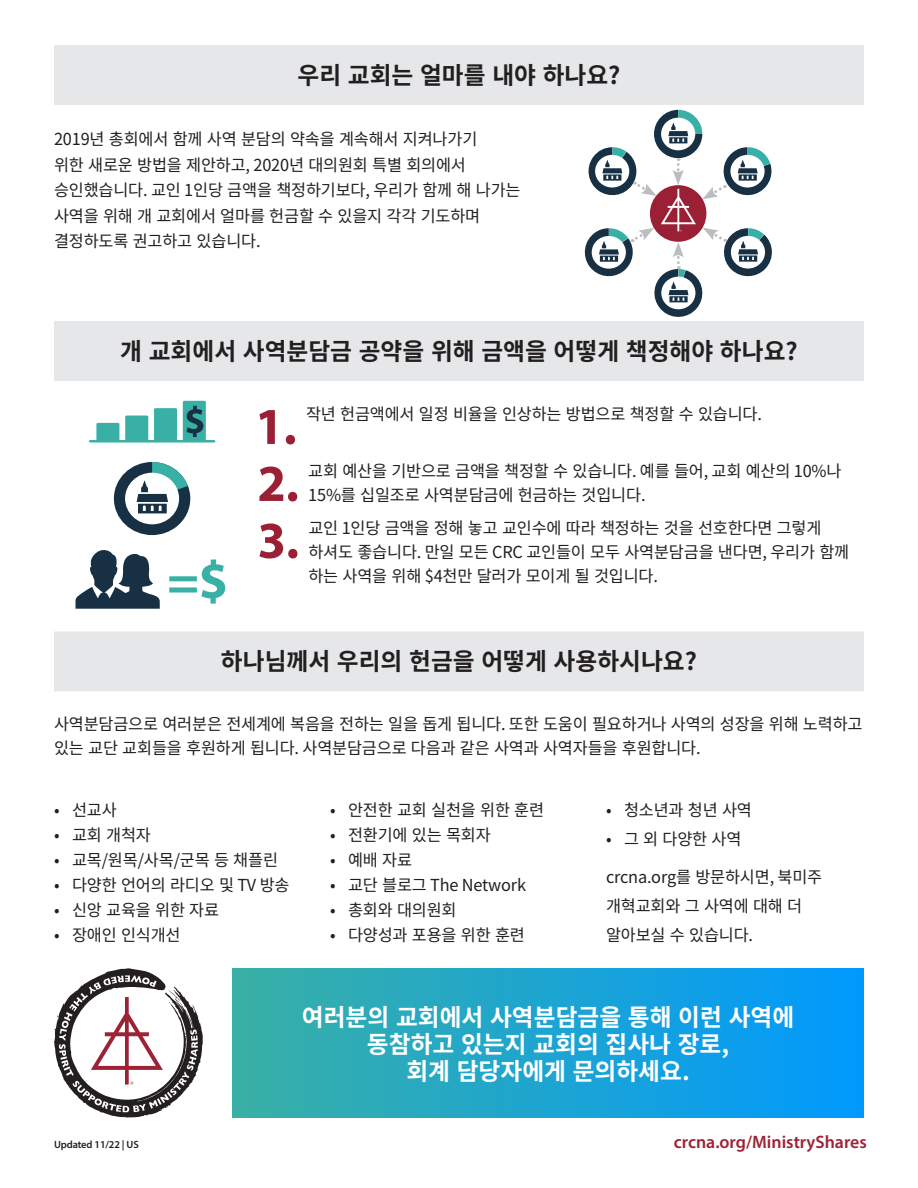
<style>
.page{position:relative;width:918px;height:1188px;background:#fff}
.page>*{position:absolute;margin:0;border:0;box-sizing:border-box;transform-origin:0 0}
.Bodytext{font:700 54px "Myriad Pro";color:#39b0a5}
.Bodytext-2{font:700 52.05px "Myriad Pro";color:#9c2035}
.Subhead_A{font:700 24px "Noto Sans CJ Kkr";color:#231f20}
.Subhead_A_no-rule{font:700 24px/27px "Noto Sans CJ Kkr";color:#fff;text-align:center}
.Subhead_B{font:600 18px "Myriad Pro";color:#9d2235}
.Bodytext-3{font:16.5px/25.5px "Noto Sans CJ Kkr";letter-spacing:-.01em;color:#231f20}
.Bodytext-4{font:600 10.5px "Myriad Pro";letter-spacing:-.01em;color:#231f20}
</style>
<div class="page">
<div style="left:54px;top:45px;width:810px;height:60px;background:#e6e7e9"></div>
<div style="left:54px;top:321px;width:810px;height:60px;background:#e6e7e9"></div>
<div style="left:54px;top:631px;width:810px;height:60px;background:#e6e7e9"></div>
<svg style="left:54px;top:968px;width:149px;height:150px"></svg>
<div style="left:232px;top:968px;width:632px;height:150px;background:linear-gradient(to right,#39b0a5,#0199fe)"></div>
<svg style="left:76px;top:550px;width:84px;height:59px"></svg>
<svg style="left:89px;top:401px;width:126px;height:42px"></svg>
<svg style="left:114px;top:462px;width:76px;height:73px"></svg>
<svg style="left:584px;top:110px;width:188px;height:207px"></svg>
<p class="Subhead_A" style="left:298px;top:62px;width:324px">우리 교회는 얼마를 내야 하나요?</p>
<p class="Bodytext-3" style="left:54px;top:127px;width:468px">2019년 총회에서 함께 사역 분담의 약속을 계속해서 지켜나가기<br>위한 새로운 방법을 제안하고, 2020년 대의원회 특별 회의에서 승인했습니다. 교인 1인당 금액을 책정하기보다, 우리가 함께 해 나가는 사역을 위해 개 교회에서 얼마를 헌금할 수 있을지 각각 기도하며 결정하도록 권고하고 있습니다.</p>
<p class="Subhead_A" style="left:120px;top:338px;width:679px">개 교회에서 사역분담금 공약을 위해 금액을 어떻게 책정해야 하나요?</p>
<p class="Bodytext" style="left:167px;top:545px;width:62px">=$</p>
<p class="Bodytext-2" style="left:255px;top:392px;width:43px">1.</p>
<p class="Bodytext-3" style="left:306px;top:402px;width:458px">작년 헌금액에서 일정 비율을 인상하는 방법으로 책정할 수 있습니다.</p>
<p class="Bodytext-2" style="left:257px;top:449px;width:43px">2.</p>
<p class="Bodytext-3" style="left:308px;top:459px;width:535px;line-height:24px">교회 예산을 기반으로 금액을 책정할 수 있습니다. 예를 들어, 교회 예산의 10%나<br>15%를 십일조로 사역분담금에 헌금하는 것입니다.</p>
<p class="Bodytext-2" style="left:258px;top:506px;width:43px">3.</p>
<p class="Bodytext-3" style="left:308px;top:516px;width:542px;line-height:24px">교인 1인당 금액을 정해 놓고 교인수에 따라 책정하는 것을 선호한다면 그렇게 하셔도 좋습니다. 만일 모든 CRC 교인들이 모두 사역분담금을 낸다면, 우리가 함께 하는 사역을 위해 $4천만 달러가 모이게 될 것입니다.</p>
<p class="Subhead_A" style="left:221px;top:648px;width:478px">하나님께서 우리의 헌금을 어떻게 사용하시나요?</p>
<p class="Bodytext-3" style="left:54px;top:713px;width:810px;line-height:24px">사역분담금으로 여러분은 전세계에 복음을 전하는 일을 돕게 됩니다. 또한 도움이 필요하거나 사역의 성장을 위해 노력하고 있는 교단 교회들을 후원하게 됩니다. 사역분담금으로 다음과 같은 사역과 사역자들을 후원합니다.</p>
<p class="Bodytext-3" style="left:54px;top:798px;width:64px">• 선교사</p>
<p class="Bodytext-3" style="left:54px;top:823px;width:98px">• 교회 개척자</p>
<p class="Bodytext-3" style="left:54px;top:848px;width:226px">• 교목/원목/사목/군목 등 채플린</p>
<p class="Bodytext-3" style="left:54px;top:872px;width:237px">• 다양한 언어의 라디오 및 TV 방송</p>
<p class="Bodytext-3" style="left:54px;top:897px;width:167px">• 신앙 교육을 위한 자료</p>
<p class="Bodytext-3" style="left:54px;top:922px;width:128px">• 장애인 인식개선</p>
<p class="Bodytext-3" style="left:330px;top:798px;width:216px">• 안전한 교회 실천을 위한 훈련</p>
<p class="Bodytext-3" style="left:330px;top:823px;width:162px">• 전환기에 있는 목회자</p>
<p class="Bodytext-3" style="left:330px;top:848px;width:84px">• 예배 자료</p>
<p class="Bodytext-3" style="left:330px;top:872px;width:198px">• 교단 블로그 The Network</p>
<p class="Bodytext-3" style="left:330px;top:897px;width:128px">• 총회와 대의원회</p>
<p class="Bodytext-3" style="left:330px;top:922px;width:196px">• 다양성과 포용을 위한 훈련</p>
<p class="Bodytext-3" style="left:606px;top:798px;width:147px">• 청소년과 청년 사역</p>
<p class="Bodytext-3" style="left:606px;top:827px;width:137px">• 그 외 다양한 사역</p>
<p class="Bodytext-3" style="left:606px;top:863px;width:218px;line-height:28.8px">crcna.org를 방문하시면, 북미주 개혁교회와 그 사역에 대해 더 알아보실 수 있습니다.</p>
<p class="Subhead_A_no-rule" style="left:302px;top:1004px;width:494px">여러분의 교회에서 사역분담금을 통해 이런 사역에 동참하고 있는지 교회의 집사나 장로,<br>회계 담당자에게 문의하세요.</p>
<p class="Bodytext-4" style="left:54px;top:1137px;width:86px">Updated 11/22 | US</p>
<p class="Subhead_B" style="left:674px;top:1130px;width:194px">crcna.org/MinistryShares</p>
</div>
